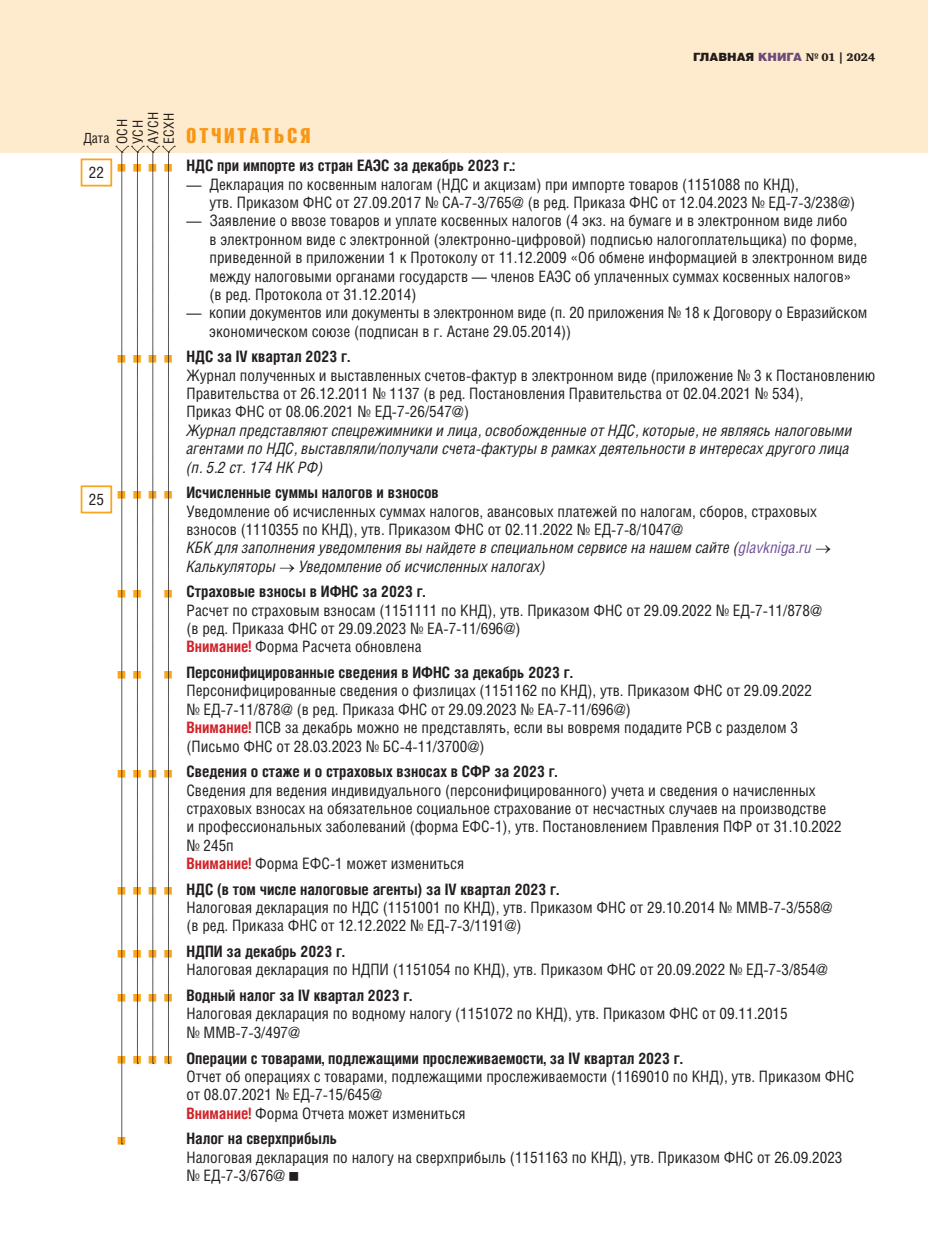
<style>
.page{position:relative;width:928px;height:1260px;background:#fff}
.page>*{position:absolute;margin:0;border:0;box-sizing:border-box;transform-origin:0 0}
.t1{font:21px "Helios Compressed";letter-spacing:.15em;color:#f9a51b}
.cal_table___body{font:15.75px/18.4px "Helios Cond";color:#231f20}
.cal_table___hdg{font:700 15.75px "Helios Cond";color:#231f20}
.cal_table___body-2{font:italic 15.75px/18.4px "Helios Cond";color:#231f20}
.cal_table___data{font:15.75px "Helios Cond";color:#231f20}
.t2{font:14px "Helios Cond";letter-spacing:.05em;color:#231f20}
.t3{font:11.38px "Charter Black ITCC";color:#231f20}
.s1{font-family:"Helios";font-weight:900}
.s2{font-family:"Helios";font-weight:900;color:#6f5197}
.s3{color:#6f5197}
.s4{font-weight:700;color:#d1232a}
</style>
<div class="page">
<div style="left:81px;top:159px;width:31px;height:28px;border:2px solid #f9a51b"></div>
<div style="left:81px;top:485px;width:31px;height:28px;border:2px solid #f9a51b"></div>
<div style="left:0;top:0;width:928px;height:152px;background:#feeacc"></div>
<svg style="left:116px;top:146px;width:59px;height:999px"></svg>
<p class="t2" style="left:114px;top:144px;width:27px;rotate:-90deg">ОСН</p>
<p class="t2" style="left:129px;top:144px;width:26px;rotate:-90deg">УСН</p>
<p class="t2" style="left:145px;top:144px;width:34px;rotate:-90deg">АУСН</p>
<p class="t2" style="left:160px;top:144px;width:34px;rotate:-90deg">ЕСХН</p>
<p class="t2" style="left:83px;top:130px;width:27px">Дата</p>
<p class="t1" style="left:186px;top:124px;width:125px">ОТЧИТАТЬСЯ</p>
<p class="t3" style="left:693px;top:51px;width:184px"><span class="s1">ГЛАВНАЯ</span> <span class="s2">КНИГА</span> № 01 | 2024</p>
<p class="cal_table___data" style="left:89px;top:163px;width:17px">22</p>
<p class="cal_table___hdg" style="left:186px;top:156px;width:330px">НДС при импорте из стран ЕАЭС за декабрь 2023 г.:</p>
<p class="cal_table___body" style="left:209px;top:175px;width:647px;text-indent:-23px">— Декларация по косвенным налогам (НДС и акцизам) при импорте товаров (1151088 по КНД),<br>утв. Приказом ФНС от 27.09.2017 № СА-7-3/765@ (в ред. Приказа ФНС от 12.04.2023 № ЕД-7-3/238@)</p>
<p class="cal_table___body" style="left:209px;top:211px;width:659px;text-indent:-23px">— Заявление о ввозе товаров и уплате косвенных налогов (4 экз. на бумаге и в электронном виде либо<br>в электронном виде с электронной (электронно-цифровой) подписью налогоплательщика) по форме, приведенной в приложении 1 к Протоколу от 11.12.2009 «Об обмене информацией в электронном виде между налоговыми органами государств — членов ЕАЭС об уплаченных суммах косвенных налогов» (в ред. Протокола от 31.12.2014)</p>
<p class="cal_table___body" style="left:209px;top:303px;width:660px;text-indent:-23px">— копии документов или документы в электронном виде (п. 20 приложения № 18 к Договору о Евразийском экономическом союзе (подписан в г. Астане 29.05.2014))</p>
<p class="cal_table___hdg" style="left:186px;top:347px;width:165px">НДС за IV квартал 2023 г.</p>
<p class="cal_table___body" style="left:186px;top:366px;width:690px">Журнал полученных и выставленных счетов-фактур в электронном виде (приложение № 3 к Постановлению<br>Правительства от 26.12.2011 № 1137 (в ред. Постановления Правительства от 02.04.2021 № 534),<br>Приказ ФНС от 08.06.2021 № ЕД-7-26/547@)</p>
<p class="cal_table___body-2" style="left:186px;top:421px;width:667px">Журнал представляют спецрежимники и лица, освобожденные от НДС, которые, не являясь налоговыми агентами по НДС, выставляли/получали счета-фактуры в рамках деятельности в интересах другого лица (п. 5.2 ст. 174 НК РФ)</p>
<p class="cal_table___data" style="left:89px;top:490px;width:17px">25</p>
<p class="cal_table___hdg" style="left:186px;top:483px;width:254px">Исчисленные суммы налогов и взносов</p>
<p class="cal_table___body" style="left:186px;top:501px;width:632px">Уведомление об исчисленных суммах налогов, авансовых платежей по налогам, сборов, страховых взносов (1110355 по КНД), утв. Приказом ФНС от 02.11.2022 № ЕД-7-8/1047@</p>
<p class="cal_table___body-2" style="left:186px;top:538px;width:646px">КБК для заполнения уведомления вы найдете в специальном сервисе на нашем сайте (<span class="s3">glavkniga.ru</span> →<br>Калькуляторы → Уведомление об исчисленных налогах)</p>
<p class="cal_table___hdg" style="left:186px;top:582px;width:240px">Страховые взносы в ИФНС за 2023 г.</p>
<p class="cal_table___body" style="left:186px;top:601px;width:637px">Расчет по страховым взносам (1151111 по КНД), утв. Приказом ФНС от 29.09.2022 № ЕД-7-11/878@ (в ред. Приказа ФНС от 29.09.2023 № ЕА-7-11/696@)</p>
<p class="cal_table___body" style="left:186px;top:637px;width:236px"><span class="s4">Внимание!</span> Форма Расчета обновлена</p>
<p class="cal_table___hdg" style="left:186px;top:663px;width:388px">Персонифицированные сведения в ИФНС за декабрь 2023 г.</p>
<p class="cal_table___body" style="left:186px;top:681px;width:627px">Персонифицированные сведения о физлицах (1151162 по КНД), утв. Приказом ФНС от 29.09.2022 № ЕД-7-11/878@ (в ред. Приказа ФНС от 29.09.2023 № ЕА-7-11/696@)</p>
<p class="cal_table___body" style="left:186px;top:718px;width:613px"><span class="s4">Внимание!</span> ПСВ за декабрь можно не представлять, если вы вовремя подадите РСВ с разделом 3 (Письмо ФНС от 28.03.2023 № БС-4-11/3700@)</p>
<p class="cal_table___hdg" style="left:186px;top:762px;width:372px">Сведения о стаже и о страховых взносах в СФР за 2023 г.</p>
<p class="cal_table___body" style="left:186px;top:781px;width:657px">Сведения для ведения индивидуального (персонифицированного) учета и сведения о начисленных страховых взносах на обязательное социальное страхование от несчастных случаев на производстве<br>и профессиональных заболеваний (форма ЕФС-1), утв. Постановлением Правления ПФР от 31.10.2022 № 245п</p>
<p class="cal_table___body" style="left:186px;top:854px;width:279px"><span class="s4">Внимание!</span> Форма ЕФС-1 может измениться</p>
<p class="cal_table___hdg" style="left:186px;top:880px;width:374px">НДС (в том числе налоговые агенты) за IV квартал 2023 г.</p>
<p class="cal_table___body" style="left:186px;top:898px;width:648px">Налоговая декларация по НДС (1151001 по КНД), утв. Приказом ФНС от 29.10.2014 № ММВ-7-3/558@ (в ред. Приказа ФНС от 12.12.2022 № ЕД-7-3/1191@)</p>
<p class="cal_table___hdg" style="left:186px;top:942px;width:160px">НДПИ за декабрь 2023 г.</p>
<p class="cal_table___body" style="left:186px;top:960px;width:643px">Налоговая декларация по НДПИ (1151054 по КНД), утв. Приказом ФНС от 20.09.2022 № ЕД-7-3/854@</p>
<p class="cal_table___hdg" style="left:186px;top:986px;width:227px">Водный налог за IV квартал 2023 г.</p>
<p class="cal_table___body" style="left:186px;top:1004px;width:603px">Налоговая декларация по водному налогу (1151072 по КНД), утв. Приказом ФНС от 09.11.2015 № ММВ-7-3/497@</p>
<p class="cal_table___hdg" style="left:186px;top:1048px;width:497px">Операции с товарами, подлежащими прослеживаемости, за IV квартал 2023 г.</p>
<p class="cal_table___body" style="left:186px;top:1067px;width:669px">Отчет об операциях с товарами, подлежащими прослеживаемости (1169010 по КНД), утв. Приказом ФНС от 08.07.2021 № ЕД-7-15/645@</p>
<p class="cal_table___body" style="left:186px;top:1104px;width:281px"><span class="s4">Внимание!</span> Форма Отчета может измениться</p>
<p class="cal_table___hdg" style="left:186px;top:1129px;width:152px">Налог на сверхприбыль</p>
<p class="cal_table___body" style="left:186px;top:1148px;width:657px">Налоговая декларация по налогу на сверхприбыль (1151163 по КНД), утв. Приказом ФНС от 26.09.2023 № ЕД-7-3/676@</p>
</div>
